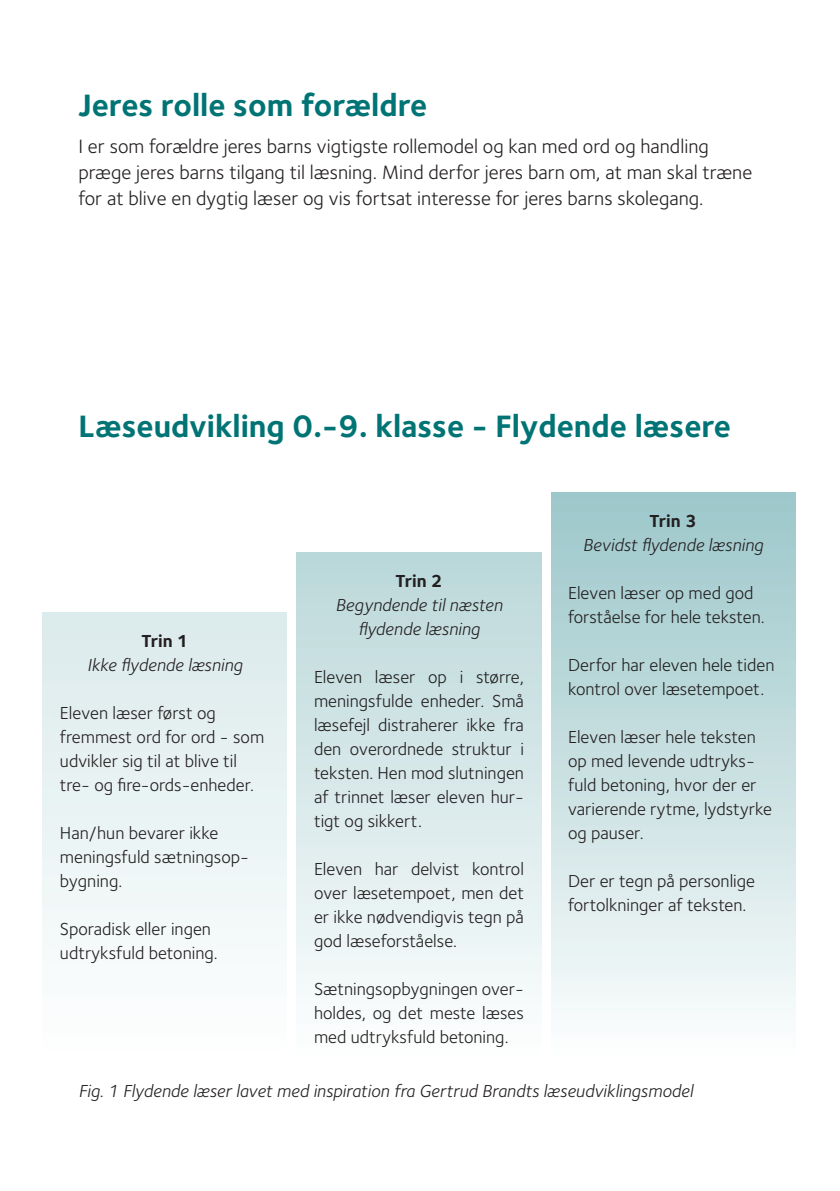
<style>
.page{position:relative;width:840px;height:1191px;background:#fff}
.page>*{position:absolute;margin:0;border:0;box-sizing:border-box;transform-origin:0 0}
.t1{font:700 32px "Foundry Sterling";color:#007475}
.t2{font:20px/26px "Foundry Sterling";color:#231f20}
.t3{font:18px/24px "Foundry Sterling";color:#231f20}
.t4{font:italic 18px/24px "Foundry Sterling";color:#231f20;text-align:center}
.t5{font:700 18px "Foundry Sterling";color:#231f20}
</style>
<div class="page">
<div style="left:43px;top:612px;width:244px;height:448px;background:linear-gradient(to bottom,#dbeaeb,#feffff)"></div>
<div style="left:297px;top:552px;width:243px;height:508px;background:linear-gradient(to bottom,#bad7d9,#fdfefe)"></div>
<div style="left:550px;top:492px;width:244px;height:568px;background:linear-gradient(to bottom,#9bc6c9,#fcfdfd)"></div>
<h1 class="t1" style="left:78px;top:86px;width:350px">Jeres rolle som forældre</h1>
<p class="t2" style="left:78px;top:134px;width:675px">I er som forældre jeres barns vigtigste rollemodel og kan med ord og handling præge jeres barns tilgang til læsning. Mind derfor jeres barn om, at man skal træne for at blive en dygtig læser og vis fortsat interesse for jeres barns skolegang.</p>
<h1 class="t1" style="left:78px;top:407px;width:653px">Læseudvikling 0.-9. klasse - Flydende læsere</h1>
<p class="t5" style="left:141px;top:630px;width:49px">Trin 1</p>
<p class="t4" style="left:87px;top:652px;width:157px">Ikke flydende læsning</p>
<p class="t3" style="left:60px;top:701px;width:206px">Eleven læser først og fremmest ord for ord - som udvikler sig til at blive til tre- og fire-ords-enheder.</p>
<p class="t3" style="left:60px;top:821px;width:190px">Han/hun bevarer ikke meningsfuld sætningsop&shy;bygning.</p>
<p class="t3" style="left:60px;top:917px;width:159px">Sporadisk eller ingen udtryksfuld betoning.</p>
<p class="t5" style="left:395px;top:570px;width:49px">Trin 2</p>
<p class="t4" style="left:335px;top:592px;width:168px">Begyndende til næsten flydende læsning</p>
<p class="t3" style="left:314px;top:665px;width:211px;text-align:justify">Eleven læser op i større, meningsfulde enheder. Små læsefejl distraherer ikke fra den overordnede struktur i teksten. Hen mod slutningen af trinnet læser eleven hur&shy;tigt og sikkert.</p>
<p class="t3" style="left:314px;top:857px;width:211px;text-align:justify">Eleven har delvist kontrol over læsetempoet, men det er ikke nødvendigvis tegn på god læseforståelse.</p>
<p class="t3" style="left:314px;top:977px;width:211px;text-align:justify">Sætningsopbygningen over&shy;holdes, og det meste læses med udtryksfuld betoning.</p>
<p class="t5" style="left:649px;top:510px;width:49px">Trin 3</p>
<p class="t4" style="left:582px;top:532px;width:182px">Bevidst flydende læsning</p>
<p class="t3" style="left:567px;top:581px;width:198px">Eleven læser op med god forståelse for hele teksten.</p>
<p class="t3" style="left:567px;top:653px;width:208px">Derfor har eleven hele tiden kontrol over læsetempoet.</p>
<p class="t3" style="left:567px;top:725px;width:205px">Eleven læser hele teksten op med levende udtryks&shy;fuld betoning, hvor der er varierende rytme, lydstyrke og pauser.</p>
<p class="t3" style="left:567px;top:869px;width:188px">Der er tegn på personlige fortolkninger af teksten.</p>
<p class="t4" style="left:78px;top:1079px;width:615px">Fig. 1 Flydende læser lavet med inspiration fra Gertrud Brandts læseudviklingsmodel</p>
</div>
